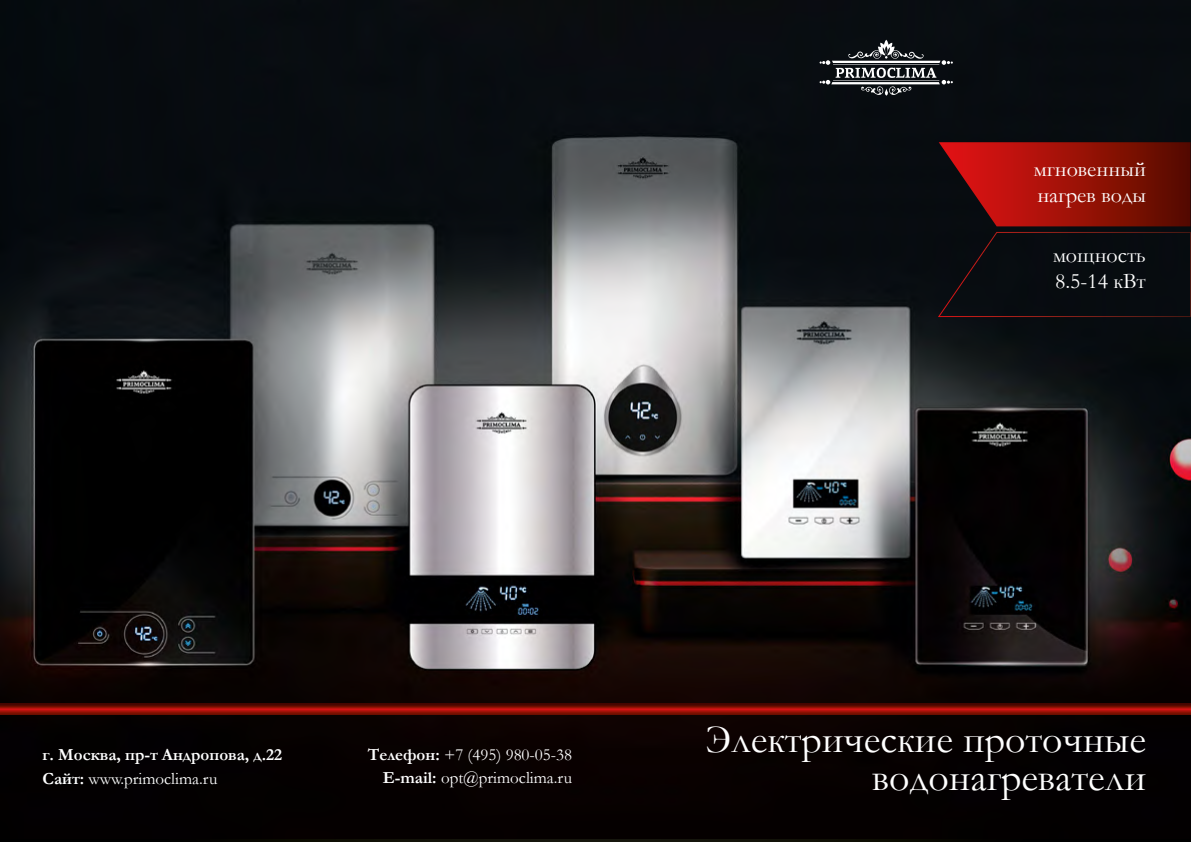
<style>
.page{position:relative;width:1191px;height:842px;background:#fff}
.page>*{position:absolute;margin:0;border:0;box-sizing:border-box;transform-origin:0 0}
.t1{font:40px/38px "Garamond";color:#fff;text-align:right}
.t2{font:22px/26.4px "Garamond";color:#fff}
.t3{font:700 17px/23.5px "Garamond";color:#fff}
.t4{font:17px/22.5px "Garamond";color:#fff;text-align:right}
.s1{font-weight:400}
.s2{font-weight:700}
</style>
<div class="page">
<img style="left:0;top:0;width:1191px;height:838px">
<svg style="left:0;top:703px;width:1191px;height:11px;background:#880e05"></svg>
<svg style="left:819px;top:40px;width:134px;height:56px;background:#3b3e41"></svg>
<svg style="left:937px;top:142px;width:254px;height:176px;background:#460d0c"></svg>
<p class="t2" style="left:1034px;top:155px;width:114px">мгновенный нагрев воды</p>
<p class="t2" style="left:1053px;top:241px;width:94px">мощность<br>8.5-14 кВт</p>
<p class="t3" style="left:43px;top:743px;width:241px">г. Москва, пр-т Андропова, д.22<br>Сайт: <span class="s1">www.primoclima.ru</span></p>
<p class="t4" style="left:368px;top:743px;width:206px"><span class="s2">Телефон:</span> +7 (495) 980-05-38<br><span class="s2">E-mail:</span> opt@primoclima.ru</p>
<h1 class="t1" style="left:705px;top:719px;width:442px">Электрические проточные водонагреватели</h1>
</div>
